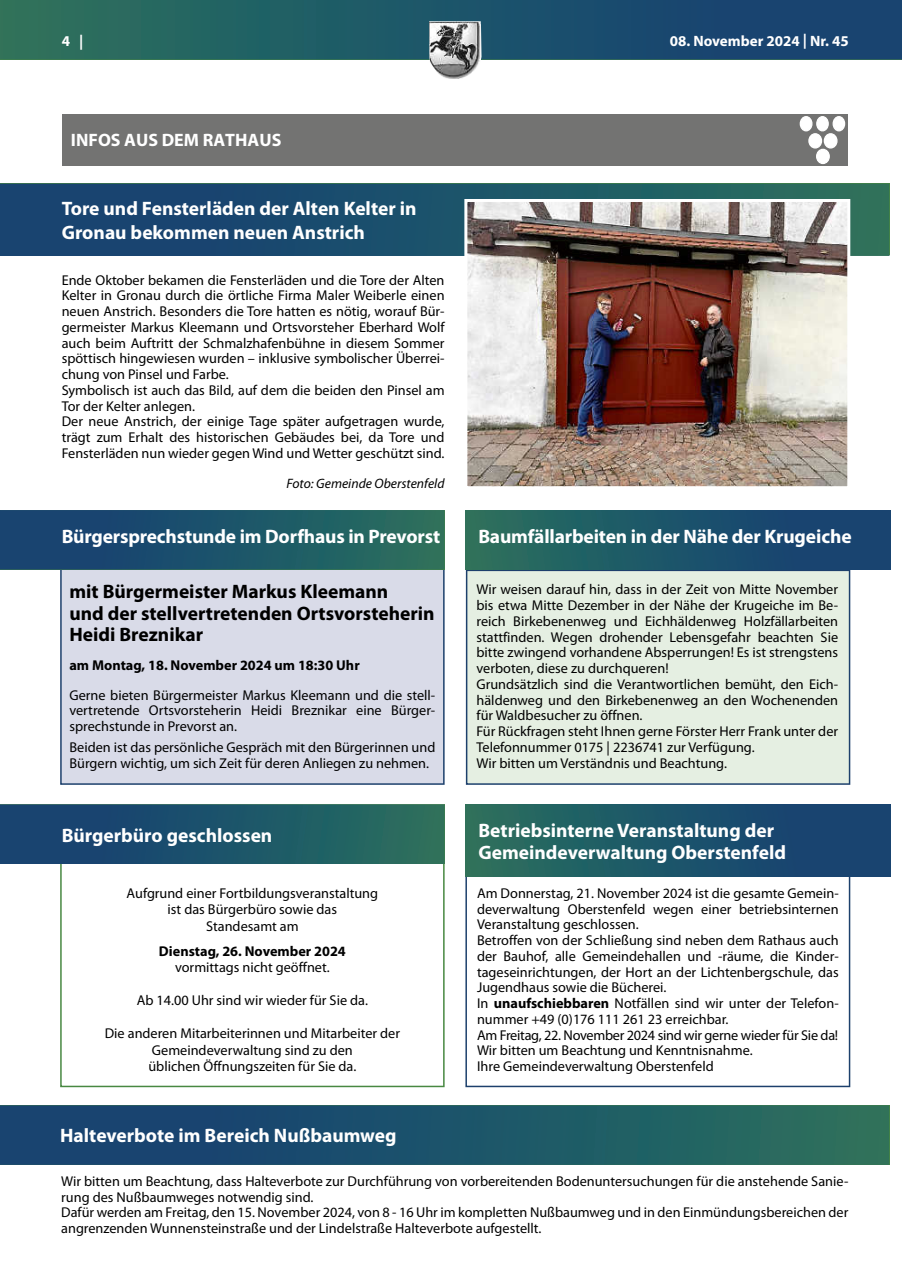
<style>
.page{position:relative;width:902px;height:1280px;background:#fff}
.page>*{position:absolute;margin:0;border:0;box-sizing:border-box;transform-origin:0 0}
.t1{font:700 19.5px/24px "Myriad Pro";color:#fff}
.t2{font:700 19.5px/21.6px "Myriad Pro";color:#000}
.t3{font:700 18px "Myriad Pro";color:#fff}
.t4{font:700 15px "Myriad Pro";color:#fff}
.t5{font:14.25px/15.8px "Myriad Pro";color:#000}
.t6{font:700 14.25px "Myriad Pro";color:#000}
.t7{font:italic 13.65px "Myriad Pro";color:#000}
.s1{font-weight:700}
</style>
<div class="page">
<div style="left:0;top:0;width:901px;height:60px;background:linear-gradient(to right,#2a705d,#143d74)"></div>
<svg style="left:480px;top:24px;width:1px;height:36px"></svg>
<img style="left:429px;top:21px;width:51px;height:58px">
<div style="left:466px;top:570px;width:384px;height:215px;background:#e5efe2"></div>
<svg style="left:60px;top:864px;width:384px;height:223px"></svg>
<svg style="left:465px;top:877px;width:385px;height:210px"></svg>
<hr style="left:889px;top:184px;width:1px;height:72px;background:#428247">
<svg style="left:0;top:184px;width:889px;height:72px;background:#1c4e6b"></svg>
<svg style="left:0;top:1105px;width:889px;height:60px;background:#1e5568"></svg>
<svg style="left:0;top:804px;width:444px;height:60px;background:#1e5568"></svg>
<div style="left:465px;top:804px;width:425px;height:73px;background:linear-gradient(to right,#296f5d,#143c74)"></div>
<div style="left:62px;top:115px;width:786px;height:51px;background:#737372"></div>
<div style="left:808px;top:133px;width:14px;height:16px;background:#fff;border:1px solid #fff;border-radius:50%"></div>
<div style="left:823px;top:133px;width:14px;height:16px;background:#fff;border:1px solid #fff;border-radius:50%"></div>
<div style="left:815px;top:149px;width:14px;height:15px;background:#fff;border:1px solid #fff;border-radius:50%"></div>
<div style="left:799px;top:116px;width:13px;height:15px;background:#fff;border:1px solid #fff;border-radius:50%"></div>
<div style="left:816px;top:116px;width:12px;height:15px;background:#fff;border:1px solid #fff;border-radius:50%"></div>
<div style="left:832px;top:116px;width:13px;height:15px;background:#fff;border:1px solid #fff;border-radius:50%"></div>
<img style="left:468px;top:203px;width:378px;height:282px">
<div style="left:464px;top:199px;width:386px;height:290px;border:3px solid #fff"></div>
<div style="left:60px;top:570px;width:384px;height:215px;background:#d9dbe8"></div>
<svg style="left:0;top:510px;width:444px;height:60px;background:#1e5568"></svg>
<div style="left:465px;top:510px;width:425px;height:60px;background:linear-gradient(to right,#296f5d,#143c74)"></div>
<p class="t4" style="left:62px;top:31px;width:23px">4 |</p>
<p class="t4" style="left:669px;top:31px;width:180px">08. November 2024 | Nr. 45</p>
<p class="t3" style="left:71px;top:128px;width:212px">INFOS AUS DEM RATHAUS</p>
<h1 class="t1" style="left:62px;top:196px;width:356px">Tore und Fensterläden der Alten Kelter in<br>Gronau bekommen neuen Anstrich</h1>
<p class="t5" style="left:62px;top:272px;width:384px">Ende Oktober bekamen die Fensterläden und die Tore der Alten Kelter in Gronau durch die örtliche Firma Maler Weiberle einen neuen Anstrich. Besonders die Tore hatten es nötig, worauf Bür&shy;germeister Markus Kleemann und Ortsvorsteher Eberhard Wolf auch beim Auftritt der Schmalzhafenbühne in diesem Sommer spöttisch hingewiesen wurden – inklusive symbolischer Überrei&shy;chung von Pinsel und Farbe.<br>Symbolisch ist auch das Bild, auf dem die beiden den Pinsel am Tor der Kelter anlegen.<br>Der neue Anstrich, der einige Tage später aufgetragen wurde, trägt zum Erhalt des historischen Gebäudes bei, da Tore und Fensterläden nun wieder gegen Wind und Wetter geschützt sind.</p>
<p class="t7" style="left:286px;top:475px;width:160px">Foto: Gemeinde Oberstenfeld</p>
<h1 class="t1" style="left:62px;top:524px;width:380px">Bürgersprechstunde im Dorfhaus in Prevorst</h1>
<h1 class="t2" style="left:69px;top:580px;width:367px">mit Bürgermeister Markus Kleemann<br>und der stellvertretenden Ortsvorsteherin<br>Heidi Breznikar</h1>
<p class="t6" style="left:69px;top:656px;width:292px">am Montag, 18. November 2024 um 18:30 Uhr</p>
<p class="t5" style="left:69px;top:687px;width:367px;text-align:justify">Gerne bieten Bürgermeister Markus Kleemann und die stell&shy;vertretende Ortsvorsteherin Heidi Breznikar eine Bürger&shy;sprechstunde in Prevorst an.</p>
<p class="t5" style="left:69px;top:739px;width:367px">Beiden ist das persönliche Gespräch mit den Bürgerinnen und<br>Bürgern wichtig, um sich Zeit für deren Anliegen zu nehmen.</p>
<h1 class="t1" style="left:62px;top:822px;width:212px">Bürgerbüro geschlossen</h1>
<p class="t5" style="left:127px;top:884px;width:253px;line-height:16.5px;text-align:center">Aufgrund einer Fortbildungsveranstaltung ist das Bürgerbüro sowie das<br>Standesamt am</p>
<p class="t6" style="left:159px;top:942px;width:188px">Dienstag, 26. November 2024</p>
<p class="t5" style="left:175px;top:959px;width:156px">vormittags nicht geöffnet.</p>
<p class="t5" style="left:137px;top:992px;width:233px">Ab 14.00 Uhr sind wir wieder für Sie da.</p>
<p class="t5" style="left:105px;top:1025px;width:297px;line-height:16.5px;text-align:center">Die anderen Mitarbeiterinnen und Mitarbeiter der<br>Gemeindeverwaltung sind zu den<br>üblichen Öffnungszeiten für Sie da.</p>
<h1 class="t1" style="left:60px;top:1123px;width:338px">Halteverbote im Bereich Nußbaumweg</h1>
<h1 class="t1" style="left:478px;top:524px;width:375px">Baumfällarbeiten in der Nähe der Krugeiche</h1>
<p class="t5" style="left:476px;top:581px;width:363px">Wir weisen darauf hin, dass in der Zeit von Mitte November bis etwa Mitte Dezember in der Nähe der Krugeiche im Be&shy;reich Birkebenenweg und Eichhäldenweg Holzfällarbeiten stattfinden. Wegen drohender Lebensgefahr beachten Sie bitte zwingend vorhandene Absperrungen! Es ist strengstens verboten, diese zu durchqueren!<br>Grundsätzlich sind die Verantwortlichen bemüht, den Eich&shy;häldenweg und den Birkebenenweg an den Wochenenden für Waldbesucher zu öffnen.<br>Für Rückfragen steht Ihnen gerne Förster Herr Frank unter der Telefonnummer 0175 | 2236741 zur Verfügung.<br>Wir bitten um Verständnis und Beachtung.</p>
<h1 class="t1" style="left:478px;top:819px;width:309px;line-height:21.1px">Betriebsinterne Veranstaltung der<br>Gemeindeverwaltung Oberstenfeld</h1>
<p class="t5" style="left:477px;top:885px;width:363px">Am Donnerstag, 21. November 2024 ist die gesamte Gemein&shy;deverwaltung Oberstenfeld wegen einer betriebsinternen Veranstaltung geschlossen.<br>Betroffen von der Schließung sind neben dem Rathaus auch der Bauhof, alle Gemeindehallen und -räume, die Kinder&shy;tageseinrichtungen, der Hort an der Lichtenbergschule, das Jugendhaus sowie die Bücherei.<br>In <span class="s1">unaufschiebbaren</span> Notfällen sind wir unter der Telefon&shy;nummer +49 (0)176 111 261 23 erreichbar.<br>Am Freitag, 22. November 2024 sind wir gerne wieder für Sie da!<br>Wir bitten um Beachtung und Kenntnisnahme.<br>Ihre Gemeindeverwaltung Oberstenfeld</p>
<p class="t5" style="left:61px;top:1173px;width:788px">Wir bitten um Beachtung, dass Halteverbote zur Durchführung von vorbereitenden Bodenuntersuchungen für die anstehende Sanie&shy;rung des Nußbaumweges notwendig sind.<br>Dafür werden am Freitag, den 15. November 2024, von 8 - 16 Uhr im kompletten Nußbaumweg und in den Einmündungsbereichen der angrenzenden Wunnensteinstraße und der Lindelstraße Halteverbote aufgestellt.</p>
</div>
